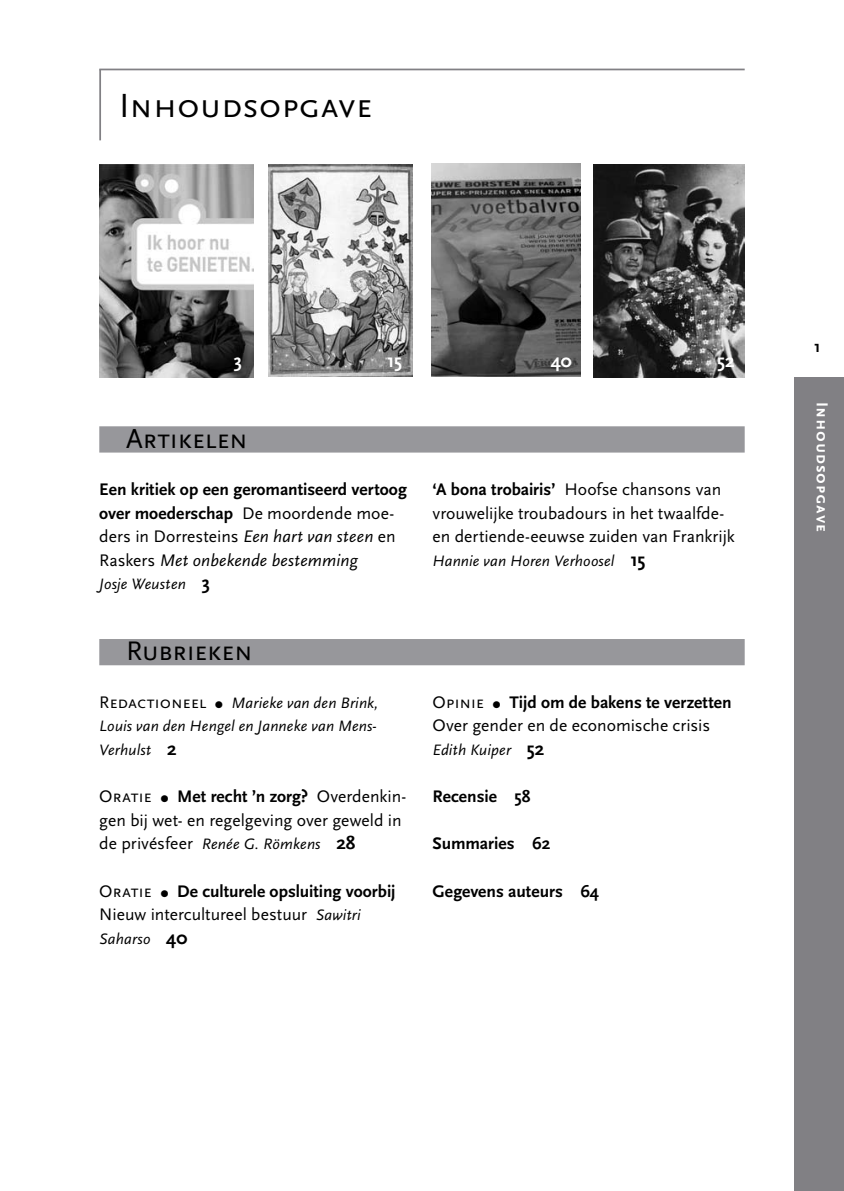
<style>
.page{position:relative;width:844px;height:1191px;background:#fff}
.page>*{position:absolute;margin:0;border:0;box-sizing:border-box;transform-origin:0 0}
.t1{font:35px "Scala Sans Caps";color:#000}
.t2{font:28px "Scala Sans Caps";letter-spacing:-.015em;color:#000}
.t3{font:700 19.25px "Scala Sans";color:#fff}
.t4{font:17.5px/23.6px "Scala Sans";color:#000}
.t5{font:700 17.5px/23.6px "Scala Sans";color:#000}
.t6{font:700 16.62px "Scala Sans Caps";letter-spacing:.05em;color:#fff}
.t7{font:700 16.62px "Scala Sans";color:#000}
.t8{font:italic 15.75px/23.6px "Scala Sans";letter-spacing:.01em;color:#000;text-align:justify}
.s1{font-weight:400}
.s2{font-weight:400;font-style:italic}
.s3{font-weight:700;font-style:normal;font-size:19.25px}
.s4{font-family:"Scala Sans Caps";font-style:normal;font-size:17.5px}
.s5{font-family:"Scala Sans Caps"}
.s6{font-weight:700}
.s7{font-style:normal;font-size:17.5px}
.s8{font-family:"Scala Sans Caps";font-weight:400}
.s9{font-weight:400;font-style:italic;font-size:15.75px}
</style>
<div class="page">
<div style="left:794px;top:377px;width:49px;height:814px;background:#818084"></div>
<hr style="left:99px;top:69px;width:645px;height:1px;background:#818084">
<hr style="left:99px;top:69px;width:2px;height:71px;background:#818084">
<img style="left:432px;top:164px;width:148px;height:212px">
<img style="left:593px;top:164px;width:151px;height:213px">
<img style="left:268px;top:164px;width:144px;height:213px">
<img style="left:99px;top:164px;width:154px;height:213px">
<div style="left:99px;top:426px;width:645px;height:26px;background:#97979b"></div>
<div style="left:99px;top:639px;width:645px;height:26px;background:#97979b"></div>
<h1 class="t1" style="left:119px;top:86px;width:255px">Inhoudsopgave</h1>
<p class="t3" style="left:234px;top:350px;width:10px">3</p>
<p class="t3" style="left:387px;top:350px;width:17px">15</p>
<p class="t3" style="left:550px;top:350px;width:23px">40</p>
<p class="t3" style="left:717px;top:350px;width:19px">52</p>
<h2 class="t2" style="left:126px;top:423px;width:123px">Artikelen</h2>
<p class="t5" style="left:99px;top:478px;width:309px">Een kritiek op een geromantiseerd vertoog over moederschap <span class="s1">De moordende moe&shy;ders in Dorresteins</span> <span class="s2">Een hart van steen</span> <span class="s1">en Raskers</span> <span class="s2">Met onbekende bestemming</span></p>
<p class="t8" style="left:99px;top:573px;width:112px">Josje Weusten <span class="s3">3</span></p>
<h2 class="t2" style="left:126px;top:636px;width:128px">Rubrieken</h2>
<p class="t8" style="left:99px;top:691px;width:281px"><span class="s4">Redactioneel</span> ● Marieke van den Brink, Louis van den Hengel en Janneke van Mens-Verhulst <span class="s3">2</span></p>
<p class="t4" style="left:99px;top:785px;width:308px"><span class="s5">Oratie</span> ● <span class="s6">Met recht ’n zorg?</span> Overdenkin&shy;gen bij wet- en regelgeving over geweld in</p>
<p class="t8" style="left:99px;top:832px;width:258px"><span class="s7">de privésfeer</span> Renée G. Römkens <span class="s3">28</span></p>
<p class="t5" style="left:99px;top:879px;width:298px"><span class="s8">Oratie</span> ● De culturele opsluiting voorbij<br><span class="s1">Nieuw intercultureel bestuur</span> <span class="s9">Sawitri</span></p>
<p class="t8" style="left:99px;top:927px;width:90px">Saharso <span class="s3">40</span></p>
<p class="t4" style="left:432px;top:478px;width:304px"><span class="s6">‘A bona trobairis’</span> Hoofse chansons van vrouwelijke troubadours in het twaalfde&shy;en dertiende-eeuwse zuiden van Frankrijk</p>
<p class="t8" style="left:432px;top:549px;width:214px">Hannie van Horen Verhoosel <span class="s3">15</span></p>
<p class="t4" style="left:432px;top:690px;width:300px"><span class="s5">Opinie</span> ● <span class="s6">Tijd om de bakens te verzetten<br></span>Over gender en de economische crisis</p>
<p class="t8" style="left:432px;top:738px;width:113px">Edith Kuiper <span class="s3">52</span></p>
<p class="t5" style="left:432px;top:785px;width:99px">Recensie 58</p>
<p class="t5" style="left:432px;top:832px;width:119px">Summaries 62</p>
<p class="t5" style="left:432px;top:879px;width:168px">Gegevens auteurs 64</p>
<p class="t7" style="left:814px;top:337px;width:8px">1</p>
<p class="t6" style="left:831px;top:402px;width:131px;rotate:90deg">Inhoudsopgave</p>
</div>
